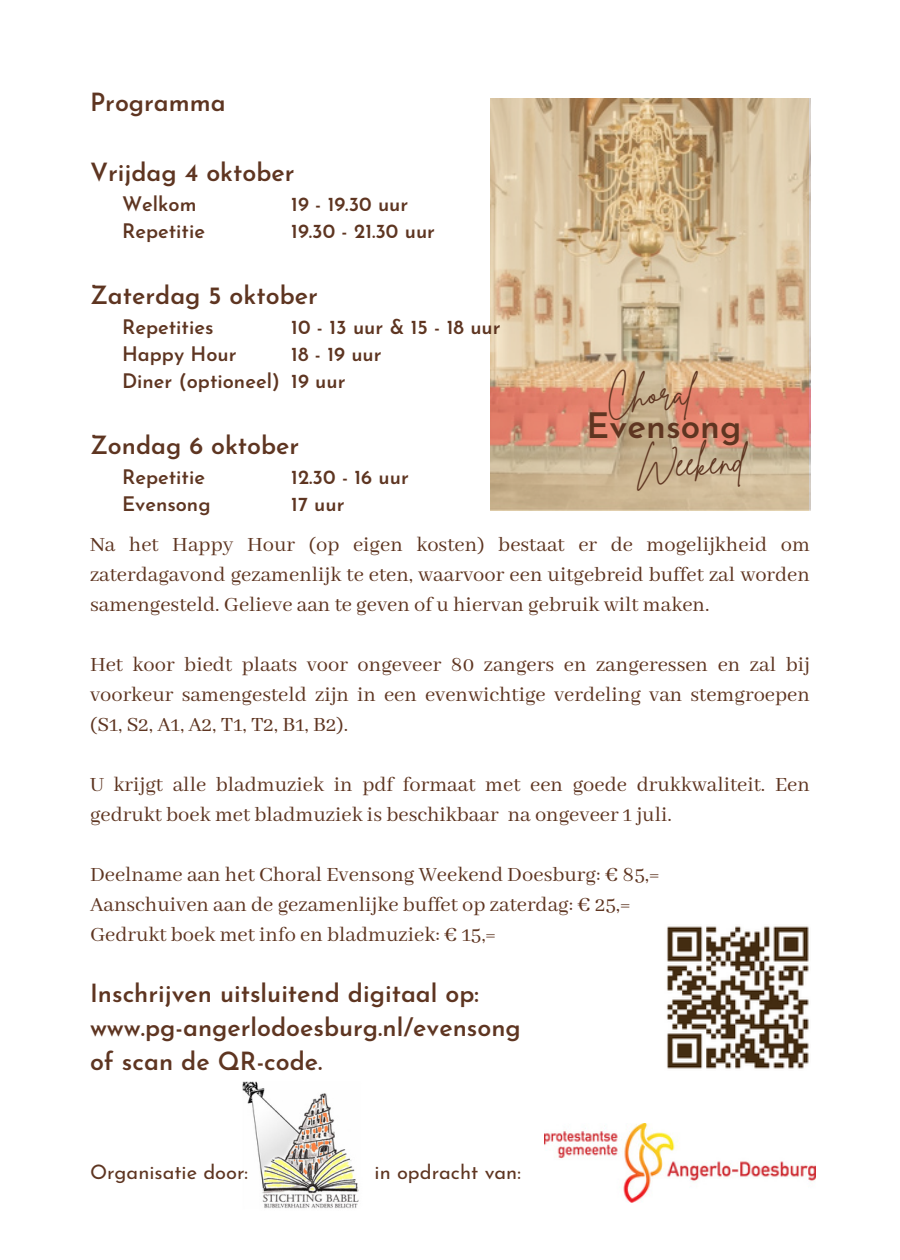
<style>
.page{position:relative;width:900px;height:1260px;background:#fff}
.page>*{position:absolute;margin:0;border:0;box-sizing:border-box;transform-origin:0 0}
.t1{font:35px "Brittany Signature";color:#5e3521}
.t2{font:600 35px "Josefin Sans";color:#5e3521}
.t3{font:600 25px/33.8px "Josefin Sans";color:#5e3521}
.t4{font:22.5px/30px "Abhaya Libre";color:#5e3521;text-align:justify}
.t5{font:600 20px/26.8px "Josefin Sans";color:#5e3521}
.t6{font:20px "Josefin Sans";color:#5e3521}
</style>
<div class="page">
<img style="left:243px;top:1081px;width:116px;height:127px">
<img style="left:544px;top:1124px;width:272px;height:79px">
<img style="left:490px;top:98px;width:321px;height:413px">
<img style="left:667px;top:926px;width:142px;height:143px">
<h3 class="t3" style="left:90px;top:88px;width:137px">Programma</h3>
<h5 class="t3" style="left:90px;top:158px;width:206px">Vrijdag 4 oktober</h5>
<h5 class="t5" style="left:122px;top:192px;width:76px">Welkom</h5>
<h5 class="t5" style="left:122px;top:219px;width:85px">Repetitie</h5>
<p class="t5" style="left:291px;top:192px;width:145px">19 - 19.30 uur<br>19.30 - 21.30 uur</p>
<h5 class="t3" style="left:90px;top:281px;width:229px">Zaterdag 5 oktober</h5>
<h5 class="t5" style="left:122px;top:316px;width:160px">Repetities<br>Happy Hour<br>Diner (optioneel)</h5>
<p class="t5" style="left:291px;top:316px;width:211px">10 - 13 uur &amp; 15 - 18 uur<br>18 - 19 uur</p>
<p class="t5" style="left:291px;top:369px;width:56px">19 uur</p>
<h3 class="t1" style="left:607px;top:371px;width:87px">Choral</h3>
<p class="t1" style="left:636px;top:442px;width:110px;rotate:-2deg">Weekend</p>
<h4 class="t2" style="left:587px;top:412px;width:156px">Evensong</h4>
<h5 class="t3" style="left:90px;top:431px;width:211px">Zondag 6 oktober</h5>
<p class="t5" style="left:122px;top:466px;width:90px">Repetitie<br>Evensong</p>
<h2 class="t4" style="left:90px;top:530px;width:721px">Na het Happy Hour (op eigen kosten) bestaat er de mogelijkheid om zaterdagavond gezamenlijk te eten, waarvoor een uitgebreid buffet zal worden samengesteld. Gelieve aan te geven of u hiervan gebruik wilt maken.</h2>
<p class="t5" style="left:291px;top:466px;width:119px">12.30 - 16 uur<br>17 uur</p>
<h1 class="t4" style="left:90px;top:650px;width:721px">Het koor biedt plaats voor ongeveer 80 zangers en zangeressen en zal bij voorkeur samengesteld zijn in een evenwichtige verdeling van stemgroepen (S1, S2, A1, A2, T1, T2, B1, B2).</h1>
<h2 class="t4" style="left:90px;top:770px;width:721px">U krijgt alle bladmuziek in pdf formaat met een goede drukkwaliteit. Een gedrukt boek met bladmuziek is beschikbaar na ongeveer 1 juli.</h2>
<h4 class="t4" style="left:90px;top:860px;width:571px;text-align:left">Deelname aan het Choral Evensong Weekend Doesburg: € 85,=<br>Aanschuiven aan de gezamenlijke buffet op zaterdag: € 25,=<br>Gedrukt boek met info en bladmuziek: € 15,=</h4>
<h4 class="t3" style="left:90px;top:979px;width:432px">Inschrijven uitsluitend digitaal op: www.pg-angerlodoesburg.nl/evensong of scan de QR-code.</h4>
<h5 class="t6" style="left:90px;top:1164px;width:160px">Organisatie door:</h5>
<h5 class="t6" style="left:375px;top:1164px;width:148px">in opdracht van:</h5>
</div>
